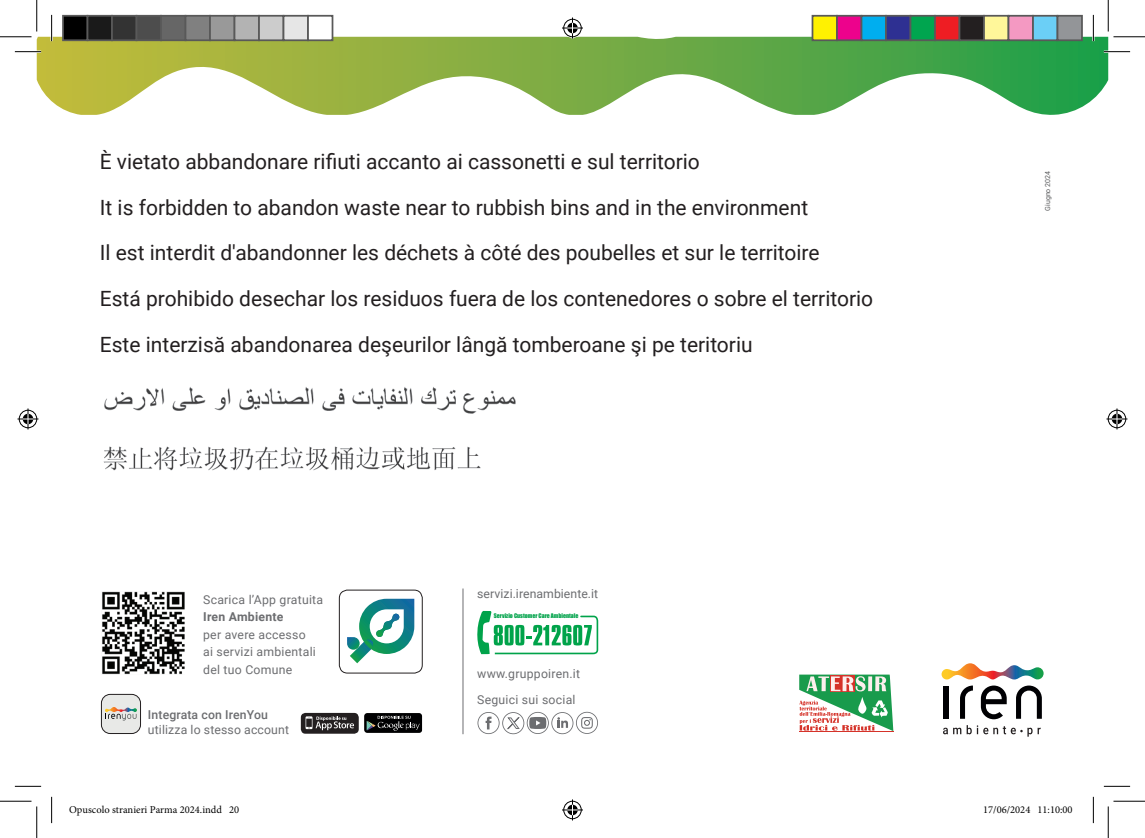
<style>
.page{position:relative;width:1145px;height:838px;background:#fff}
.page>*{position:absolute;margin:0;border:0;box-sizing:border-box;transform-origin:0 0}
.t1{font:21px/45.5px "Roboto";color:#231f20}
.t2{font:12.25px/17.5px "Roboto";letter-spacing:.02em;color:#6c6d70}
.t3{font:500 12.25px "Roboto";letter-spacing:.01em;color:#6c6d70}
.t4{font:700 12.25px "Roboto";letter-spacing:.02em;color:#6c6d70}
.t5{font:10.5px "Minion Pro";color:#000}
.t6{font:7px "Roboto";color:#57585a}
.t7{font:5.95px "Impact";color:#00a34a}
</style>
<div class="page">
<img style="left:104px;top:387px;width:412px;height:27px">
<img style="left:103px;top:446px;width:378px;height:25px">
<svg style="left:37px;top:37px;width:1071px;height:78px"></svg>
<hr style="left:799px;top:731px;width:94px;height:1px;background:#d53229">
<svg style="left:799px;top:674px;width:94px;height:57px"></svg>
<svg style="left:943px;top:727px;width:18px;height:7px"></svg>
<svg style="left:1016px;top:685px;width:26px;height:33px"></svg>
<div style="left:943px;top:686px;width:5px;height:32px;background:#000003"></div>
<svg style="left:960px;top:685px;width:13px;height:33px"></svg>
<svg style="left:981px;top:685px;width:26px;height:34px"></svg>
<svg style="left:942px;top:663px;width:102px;height:16px"></svg>
<svg style="left:967px;top:725px;width:74px;height:11px"></svg>
<svg style="left:477px;top:611px;width:121px;height:43px"></svg>
<div style="left:339px;top:589px;width:84px;height:84px;border:1px solid #231f20;border-radius:8px"></div>
<svg style="left:347px;top:598px;width:67px;height:65px"></svg>
<div style="left:101px;top:694px;width:40px;height:39px;background:#e8e9e7;border-radius:9px"></div>
<div style="left:101px;top:694px;width:40px;height:39px;border:1px solid #231f20;border-radius:9px"></div>
<svg style="left:105px;top:707px;width:32px;height:13px"></svg>
<img style="left:102px;top:591px;width:82px;height:83px">
<div style="left:301px;top:712px;width:58px;height:21px;background:#231f20;border-radius:5px"></div>
<svg style="left:306px;top:716px;width:48px;height:14px"></svg>
<div style="left:364px;top:713px;width:58px;height:19px;background:#000001;border-radius:3px"></div>
<svg style="left:367px;top:715px;width:53px;height:15px"></svg>
<svg style="left:478px;top:711px;width:120px;height:23px"></svg>
<hr style="left:463px;top:588px;width:1px;height:146px;background:#6c6d70">
<hr style="left:15px;top:51px;width:26px;height:2px;background:#fff">
<hr style="left:1104px;top:51px;width:26px;height:2px;background:#fff">
<hr style="left:51px;top:15px;width:2px;height:26px;background:#fff">
<hr style="left:1092px;top:15px;width:2px;height:26px;background:#fff">
<svg style="left:15px;top:51px;width:26px;height:1px"></svg>
<svg style="left:1104px;top:51px;width:26px;height:1px"></svg>
<svg style="left:15px;top:786px;width:26px;height:1px"></svg>
<svg style="left:1104px;top:786px;width:26px;height:1px"></svg>
<svg style="left:51px;top:15px;width:1px;height:26px"></svg>
<svg style="left:51px;top:796px;width:1px;height:27px"></svg>
<svg style="left:1093px;top:15px;width:1px;height:26px"></svg>
<svg style="left:1093px;top:796px;width:1px;height:27px"></svg>
<hr style="left:0;top:36px;width:32px;height:1px;background:#000">
<hr style="left:1113px;top:36px;width:32px;height:1px;background:#000">
<hr style="left:0;top:800px;width:32px;height:1px;background:#000">
<hr style="left:1113px;top:800px;width:32px;height:1px;background:#000">
<hr style="left:36px;top:0;width:1px;height:31px;background:#000">
<hr style="left:36px;top:806px;width:1px;height:31px;background:#000">
<hr style="left:1108px;top:0;width:1px;height:31px;background:#000">
<hr style="left:1108px;top:806px;width:1px;height:31px;background:#000">
<svg style="left:562px;top:18px;width:21px;height:21px"></svg>
<svg style="left:562px;top:799px;width:21px;height:21px"></svg>
<svg style="left:18px;top:408px;width:21px;height:21px"></svg>
<svg style="left:1106px;top:408px;width:21px;height:21px"></svg>
<div style="left:63px;top:16px;width:25px;height:24px;background:#000"></div>
<div style="left:62px;top:15px;width:26px;height:26px;border:2px solid #595959"></div>
<div style="left:88px;top:16px;width:24px;height:24px;background:#1a1a1a"></div>
<div style="left:87px;top:15px;width:26px;height:26px;border:2px solid #595959"></div>
<div style="left:112px;top:16px;width:25px;height:24px;background:#333"></div>
<div style="left:111px;top:15px;width:26px;height:26px;border:2px solid #595959"></div>
<div style="left:137px;top:16px;width:24px;height:24px;background:#4d4d4d"></div>
<div style="left:136px;top:15px;width:26px;height:26px;border:2px solid #595959"></div>
<div style="left:161px;top:16px;width:25px;height:24px;background:#666"></div>
<div style="left:160px;top:15px;width:26px;height:26px;border:2px solid #595959"></div>
<div style="left:186px;top:16px;width:24px;height:24px;background:#808080"></div>
<div style="left:185px;top:15px;width:26px;height:26px;border:2px solid #595959"></div>
<div style="left:210px;top:16px;width:25px;height:24px;background:#999"></div>
<div style="left:209px;top:15px;width:26px;height:26px;border:2px solid #595959"></div>
<div style="left:235px;top:16px;width:24px;height:24px;background:#b3b3b3"></div>
<div style="left:234px;top:15px;width:26px;height:26px;border:2px solid #595959"></div>
<div style="left:259px;top:16px;width:25px;height:24px;background:#ccc"></div>
<div style="left:258px;top:15px;width:26px;height:26px;border:2px solid #595959"></div>
<div style="left:284px;top:16px;width:24px;height:24px;background:#e6e6e6"></div>
<div style="left:283px;top:15px;width:26px;height:26px;border:2px solid #595959"></div>
<div style="left:308px;top:16px;width:25px;height:24px;background:#fff"></div>
<div style="left:307px;top:15px;width:26px;height:26px;border:2px solid #595959"></div>
<div style="left:812px;top:16px;width:25px;height:24px;background:#fff101"></div>
<div style="left:812px;top:15px;width:26px;height:26px;border:2px solid #595959"></div>
<div style="left:837px;top:16px;width:24px;height:24px;background:#ed028c"></div>
<div style="left:836px;top:15px;width:26px;height:26px;border:2px solid #595959"></div>
<div style="left:861px;top:16px;width:25px;height:24px;background:#00aeef"></div>
<div style="left:861px;top:15px;width:26px;height:26px;border:2px solid #595959"></div>
<div style="left:886px;top:16px;width:24px;height:24px;background:#2e3092"></div>
<div style="left:885px;top:15px;width:26px;height:26px;border:2px solid #595959"></div>
<div style="left:910px;top:16px;width:25px;height:24px;background:#00a54f"></div>
<div style="left:910px;top:15px;width:26px;height:26px;border:2px solid #595959"></div>
<div style="left:935px;top:16px;width:24px;height:24px;background:#ee1d23"></div>
<div style="left:934px;top:15px;width:26px;height:26px;border:2px solid #595959"></div>
<div style="left:959px;top:16px;width:25px;height:24px;background:#231f20"></div>
<div style="left:959px;top:15px;width:26px;height:26px;border:2px solid #595959"></div>
<div style="left:984px;top:16px;width:24px;height:24px;background:#fff79a"></div>
<div style="left:983px;top:15px;width:26px;height:26px;border:2px solid #595959"></div>
<div style="left:1008px;top:16px;width:25px;height:24px;background:#f499c2"></div>
<div style="left:1008px;top:15px;width:26px;height:26px;border:2px solid #595959"></div>
<div style="left:1033px;top:16px;width:24px;height:24px;background:#6bcff6"></div>
<div style="left:1032px;top:15px;width:26px;height:26px;border:2px solid #595959"></div>
<div style="left:1057px;top:16px;width:25px;height:24px;background:#939598"></div>
<div style="left:1057px;top:15px;width:26px;height:26px;border:2px solid #595959"></div>
<div style="left:234px;top:805px;width:5px;height:8px;border:1px solid #fff;border-radius:50%"></div>
<svg style="left:234px;top:805px;width:4px;height:8px"></svg>
<div style="left:1068px;top:805px;width:5px;height:8px;border:1px solid #fff;border-radius:50%"></div>
<svg style="left:1068px;top:805px;width:4px;height:8px"></svg>
<p class="t1" style="left:100px;top:138px;width:775px">È vietato abbandonare rifiuti accanto ai cassonetti e sul territorio<br>It is forbidden to abandon waste near to rubbish bins and in the environment<br>Il est interdit d'abandonner les déchets à côté des poubelles et sur le territoire<br>Está prohibido desechar los residuos fuera de los contenedores o sobre el territorio Este interzisă abandonarea deşeurilor lângă tomberoane şi pe teritoriu</p>
<p class="t2" style="left:203px;top:590px;width:122px">Scarica l’App gratuita</p>
<p class="t4" style="left:203px;top:608px;width:82px">Iren Ambiente</p>
<p class="t2" style="left:203px;top:625px;width:114px">per avere accesso ai servizi ambientali del tuo Comune</p>
<p class="t3" style="left:148px;top:706px;width:121px">Integrata con IrenYou</p>
<p class="t2" style="left:148px;top:720px;width:143px">utilizza lo stesso account</p>
<p class="t2" style="left:477px;top:584px;width:123px">servizi.irenambiente.it</p>
<p class="t7" style="left:494px;top:610px;width:86px">Servizio Customer Care Ambientale</p>
<p class="t2" style="left:477px;top:664px;width:104px">www.gruppoiren.it</p>
<p class="t2" style="left:477px;top:690px;width:100px">Seguici sui social</p>
<p class="t6" style="left:1043px;top:211px;width:41px;rotate:-90deg">Giugno 2024</p>
<p class="t5" style="left:69px;top:802px;width:172px">Opuscolo stranieri Parma 2024.indd 20</p>
<p class="t5" style="left:983px;top:802px;width:91px">17/06/2024 11:10:00</p>
</div>
